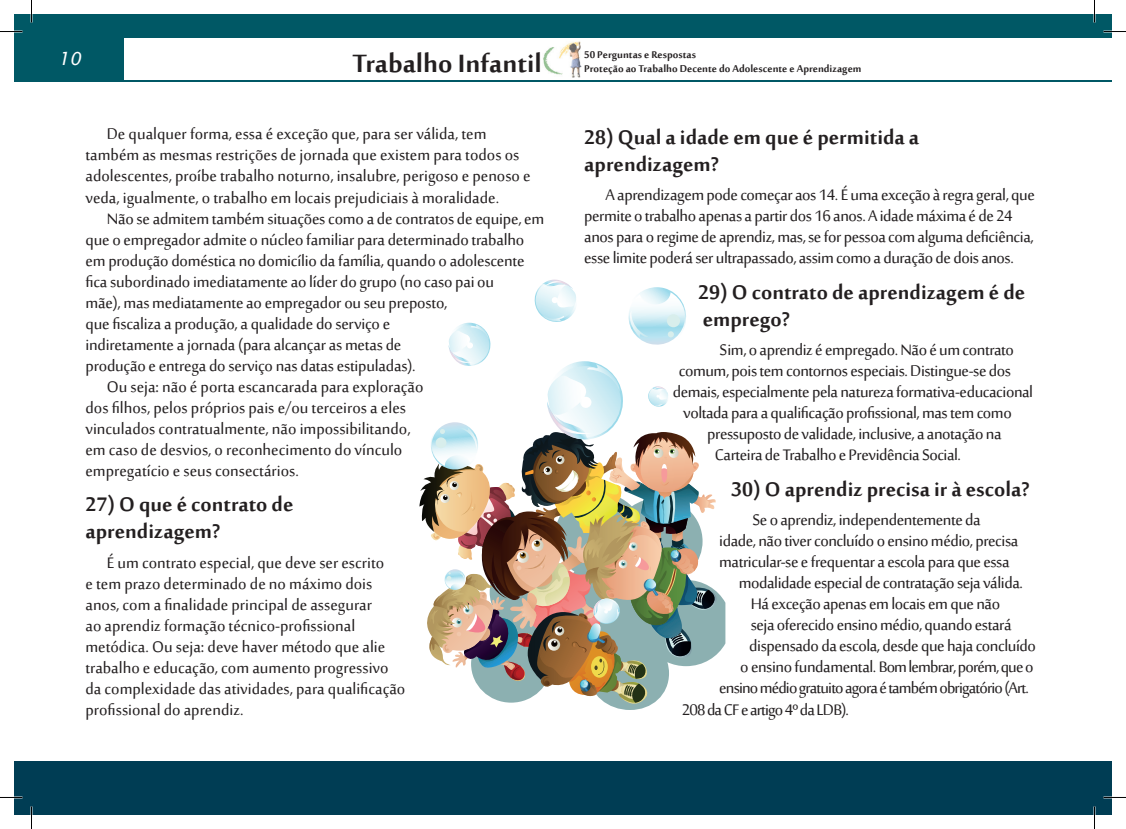
<style>
.page{position:relative;width:1126px;height:829px;background:#fff}
.page>*{position:absolute;margin:0;border:0;box-sizing:border-box;transform-origin:0 0}
.t1{font:700 34.5px "Sakkal Majalla";color:#231f20}
.t2{font:700 27px/27px "Sakkal Majalla";color:#231f20}
.t3{font:21px/21px "Sakkal Majalla";letter-spacing:-.01em;color:#231f20}
.t4{font:21px "Sakkal Majalla";letter-spacing:-.04em;color:#231f20}
.t5{font:italic 18px "Lucida Sans";color:#fff}
.t6{font:700 13.5px/14.5px "Sakkal Majalla";color:#231f20}
</style>
<div class="page">
<div style="left:14px;top:760px;width:1098px;height:54px;background:#003d54"></div>
<div style="left:14px;top:14px;width:1098px;height:24px;background:#005865"></div>
<div style="left:14px;top:38px;width:110px;height:43px;background:#005865"></div>
<img style="left:543px;top:41px;width:38px;height:36px">
<hr style="left:14px;top:80px;width:1097px;height:1px;background:#005865">
<img style="left:419px;top:279px;width:304px;height:429px">
<hr style="left:0;top:796px;width:22px;height:2px;background:#fff">
<hr style="left:1103px;top:796px;width:23px;height:2px;background:#fff">
<svg style="left:0;top:31px;width:22px;height:1px"></svg>
<svg style="left:1103px;top:31px;width:23px;height:1px"></svg>
<svg style="left:0;top:797px;width:22px;height:1px"></svg>
<svg style="left:1103px;top:797px;width:23px;height:1px"></svg>
<svg style="left:31px;top:0;width:1px;height:22px"></svg>
<svg style="left:31px;top:806px;width:1px;height:22px"></svg>
<svg style="left:1094px;top:0;width:1px;height:22px"></svg>
<svg style="left:1094px;top:806px;width:1px;height:22px"></svg>
<p class="t5" style="left:58px;top:49px;width:24px">10</p>
<h1 class="t1" style="left:353px;top:45px;width:191px">Trabalho Infantil</h1>
<p class="t6" style="left:584px;top:48px;width:279px">50 Perguntas e Respostas<br>Proteção ao Trabalho Decente do Adolescente e Aprendizagem</p>
<p class="t3" style="left:86px;top:125px;width:447px;text-indent:21px">De qualquer forma, essa é exceção que, para ser válida, tem também as mesmas restrições de jornada que existem para todos os adolescentes, proíbe trabalho noturno, insalubre, perigoso e penoso e veda, igualmente, o trabalho em locais prejudiciais à moralidade.</p>
<p class="t3" style="left:107px;top:209px;width:439px">Não se admitem também situações como a de contratos de equipe, em</p>
<p class="t3" style="left:86px;top:230px;width:440px">que o empregador admite o núcleo familiar para determinado trabalho</p>
<p class="t3" style="left:86px;top:251px;width:441px">em produção doméstica no domicílio da família, quando o adolescente</p>
<p class="t3" style="left:86px;top:272px;width:410px">fica subordinado imediatamente ao líder do grupo (no caso pai ou</p>
<p class="t3" style="left:86px;top:293px;width:363px">mãe), mas mediatamente ao empregador ou seu preposto,</p>
<p class="t3" style="left:86px;top:314px;width:306px">que fiscaliza a produção, a qualidade do serviço e</p>
<p class="t3" style="left:86px;top:335px;width:317px">indiretamente a jornada (para alcançar as metas de</p>
<p class="t3" style="left:86px;top:356px;width:332px">produção e entrega do serviço nas datas estipuladas).</p>
<p class="t3" style="left:107px;top:377px;width:318px">Ou seja: não é porta escancarada para exploração</p>
<p class="t3" style="left:86px;top:398px;width:322px">dos filhos, pelos próprios pais e/ou terceiros a eles</p>
<p class="t3" style="left:86px;top:419px;width:327px">vinculados contratualmente, não impossibilitando,</p>
<p class="t3" style="left:86px;top:440px;width:318px">em caso de desvios, o reconhecimento do vínculo</p>
<p class="t3" style="left:86px;top:461px;width:215px">empregatício e seus consectários.</p>
<p class="t2" style="left:86px;top:493px;width:209px">27) O que é contrato de aprendizagem?</p>
<p class="t3" style="left:86px;top:553px;width:321px;text-indent:21px">É um contrato especial, que deve ser escrito<br>e tem prazo determinado de no máximo dois anos, com a finalidade principal de assegurar<br>ao aprendiz formação técnico-profissional metódica. Ou seja: deve haver método que alie trabalho e educação, com aumento progressivo da complexidade das atividades, para qualificação profissional do aprendiz.</p>
<p class="t2" style="left:584px;top:125px;width:337px">28) Qual a idade em que é permitida a aprendizagem?</p>
<p class="t3" style="left:584px;top:185px;width:452px;text-indent:21px">A aprendizagem pode começar aos 14. É uma exceção à regra geral, que permite o trabalho apenas a partir dos 16 anos. A idade máxima é de 24 anos para o regime de aprendiz, mas, se for pessoa com alguma deficiência, esse limite poderá ser ultrapassado, assim como a duração de dois anos.</p>
<p class="t2" style="left:698px;top:280px;width:329px">29) O contrato de aprendizagem é de emprego?</p>
<p class="t3" style="left:720px;top:340px;width:296px">Sim, o aprendiz é empregado. Não é um contrato</p>
<p class="t3" style="left:679px;top:361px;width:334px">comum, pois tem contornos especiais. Distingue-se dos</p>
<p class="t3" style="left:673px;top:382px;width:362px">demais, especialmente pela natureza formativa-educacional</p>
<p class="t3" style="left:683px;top:403px;width:330px">voltada para a qualificação profissional, mas tem como</p>
<p class="t3" style="left:707px;top:424px;width:296px">pressuposto de validade, inclusive, a anotação na</p>
<p class="t3" style="left:715px;top:445px;width:248px">Carteira de Trabalho e Previdência Social.</p>
<p class="t2" style="left:731px;top:477px;width:300px">30) O aprendiz precisa ir à escola?</p>
<p class="t3" style="left:753px;top:510px;width:230px">Se o aprendiz, independentemente da</p>
<p class="t3" style="left:719px;top:531px;width:301px">idade, não tiver concluído o ensino médio, precisa</p>
<p class="t3" style="left:719px;top:552px;width:292px">matricular-se e frequentar a escola para que essa</p>
<p class="t3" style="left:739px;top:573px;width:286px">modalidade especial de contratação seja válida.</p>
<p class="t3" style="left:751px;top:594px;width:251px">Há exceção apenas em locais em que não</p>
<p class="t3" style="left:751px;top:615px;width:262px">seja oferecido ensino médio, quando estará</p>
<p class="t3" style="left:749px;top:636px;width:288px">dispensado da escola, desde que haja concluído</p>
<p class="t3" style="left:740px;top:657px;width:295px">o ensino fundamental. Bom lembrar, porém, que o</p>
<p class="t4" style="left:719px;top:676px;width:311px">ensino médio gratuito agora é também obrigatório (Art.</p>
<p class="t4" style="left:682px;top:697px;width:169px">208 da CF e artigo 4º da LDB).</p>
</div>
